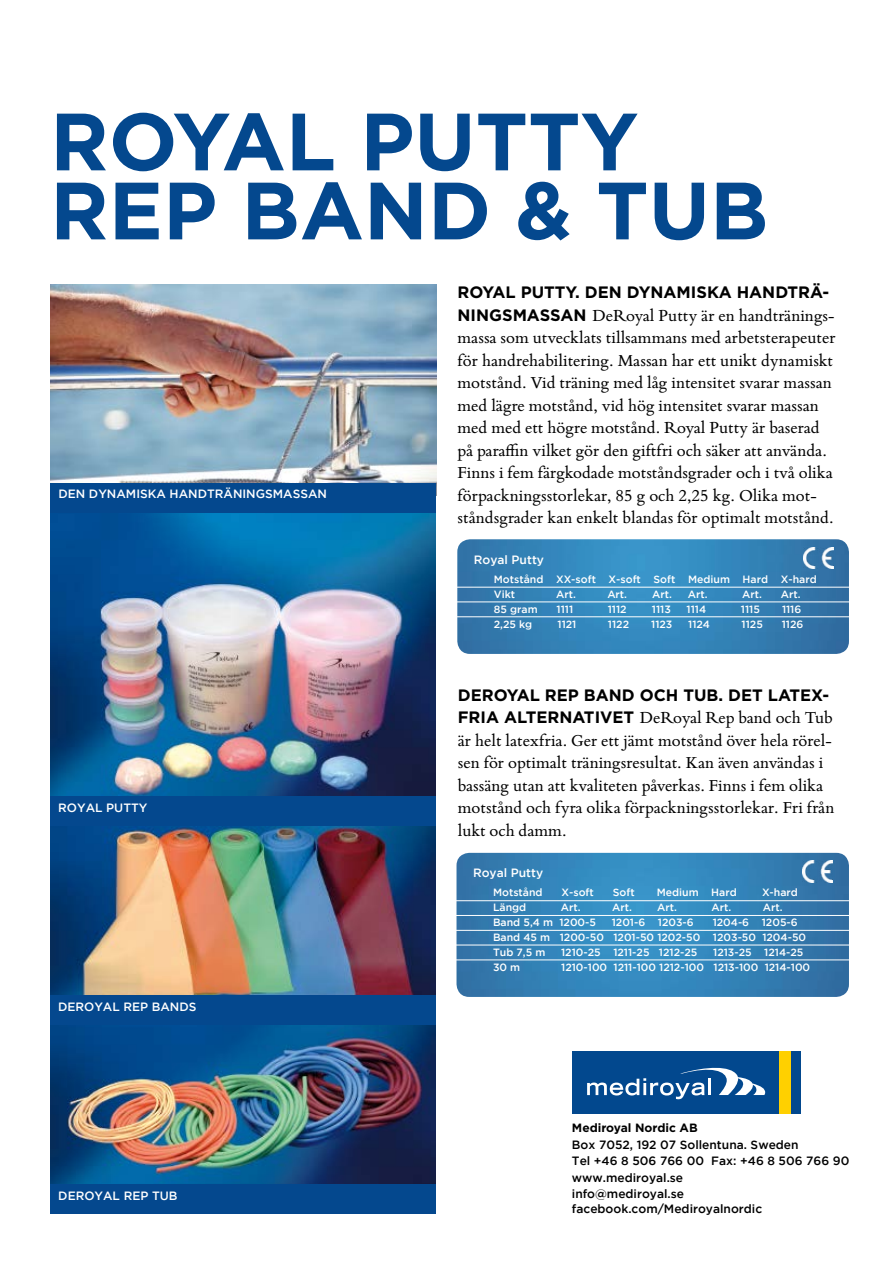
<style>
.page{position:relative;width:893px;height:1263px;background:#fff}
.page>*{position:absolute;margin:0;border:0;box-sizing:border-box;transform-origin:0 0}
.t1{font:700 81px/69px "Gotham";color:#04488e}
.t2{font:18px/22.5px "Bembo Book MT Std";color:#000}
.t3{font:700 16.5px "Gotham";color:#000}
.t4{font:500 12px/16.5px "Gotham";color:#000}
.t5{font:500 12px "Gotham";color:#fff}
.t6{font:700 12px "Gotham";color:#000}
.t7{font:500 10.5px/15px "Gotham";color:#fff}
.s1{font-family:"Gotham";font-weight:700;font-size:16.5px}
</style>
<div class="page">
<img style="left:50px;top:1024px;width:386px;height:160px">
<img style="left:50px;top:512px;width:386px;height:285px">
<img style="left:50px;top:285px;width:386px;height:198px">
<img style="left:50px;top:826px;width:386px;height:169px">
<div style="left:50px;top:483px;width:386px;height:29px;background:#04488e"></div>
<div style="left:50px;top:797px;width:386px;height:29px;background:#04488e"></div>
<div style="left:50px;top:995px;width:386px;height:29px;background:#04488e"></div>
<div style="left:50px;top:1184px;width:386px;height:30px;background:#04488e"></div>
<div style="left:572px;top:1051px;width:228px;height:63px;background:#02488e"></div>
<div style="left:779px;top:1051px;width:11px;height:63px;background:#ffd000"></div>
<svg style="left:587px;top:1067px;width:178px;height:32px"></svg>
<img style="left:457px;top:539px;width:392px;height:115px">
<img style="left:803px;top:547px;width:31px;height:22px">
<hr style="left:449px;top:587px;width:402px;height:1px;background:#fff">
<hr style="left:450px;top:601px;width:402px;height:1px;background:#fff">
<hr style="left:451px;top:616px;width:402px;height:1px;background:#fff">
<img style="left:456px;top:853px;width:393px;height:144px">
<img style="left:802px;top:861px;width:31px;height:21px">
<hr style="left:448px;top:900px;width:402px;height:1px;background:#fff">
<hr style="left:450px;top:915px;width:401px;height:1px;background:#fff">
<hr style="left:451px;top:930px;width:401px;height:1px;background:#fff">
<hr style="left:451px;top:945px;width:401px;height:1px;background:#fff">
<hr style="left:451px;top:959px;width:401px;height:1px;background:#fff">
<h1 class="t1" style="left:50px;top:107px;width:720px">ROYAL PUTTY<br>REP BAND &amp; TUB</h1>
<p class="t5" style="left:58px;top:487px;width:270px">DEN DYNAMISKA HANDTRÄNINGSMASSAN</p>
<p class="t5" style="left:58px;top:801px;width:91px">ROYAL PUTTY</p>
<p class="t5" style="left:58px;top:999px;width:140px">DEROYAL REP BANDS</p>
<p class="t5" style="left:58px;top:1189px;width:121px">DEROYAL REP TUB</p>
<p class="t3" style="left:458px;top:281px;width:373px">ROYAL PUTTY. DEN DYNAMISKA HANDTRÄ-</p>
<p class="t2" style="left:458px;top:303px;width:380px"><span class="s1">NINGSMASSAN</span> DeRoyal Putty är en handtränings&shy;massa som utvecklats tillsammans med arbetsterapeuter för handrehabilitering. Massan har ett unikt dynamiskt motstånd. Vid träning med låg intensitet svarar massan med lägre motstånd, vid hög intensitet svarar massan med med ett högre motstånd. Royal Putty är baserad på paraffin vilket gör den giftfri och säker att använda.<br>Finns i fem färgkodade motståndsgrader och i två olika förpackningsstorlekar, 85 g och 2,25 kg. Olika mot&shy;ståndsgrader kan enkelt blandas för optimalt motstånd.</p>
<p class="t5" style="left:474px;top:553px;width:72px">Royal Putty</p>
<p class="t7" style="left:494px;top:571px;width:324px">Motstånd XX-soft X-soft Soft Medium Hard X-hard<br>Vikt</p>
<p class="t7" style="left:556px;top:586px;width:21px">Art.</p>
<p class="t7" style="left:607px;top:586px;width:21px">Art.</p>
<p class="t7" style="left:652px;top:586px;width:21px">Art.</p>
<p class="t7" style="left:688px;top:586px;width:21px">Art.</p>
<p class="t7" style="left:742px;top:586px;width:21px">Art.</p>
<p class="t7" style="left:781px;top:586px;width:21px">Art.</p>
<p class="t7" style="left:494px;top:601px;width:45px">85 gram</p>
<p class="t7" style="left:556px;top:601px;width:18px">1111</p>
<p class="t7" style="left:608px;top:601px;width:20px">1112</p>
<p class="t7" style="left:652px;top:601px;width:20px">1113</p>
<p class="t7" style="left:687px;top:601px;width:21px">1114</p>
<p class="t7" style="left:741px;top:601px;width:21px">1115</p>
<p class="t7" style="left:782px;top:601px;width:21px">1116</p>
<p class="t7" style="left:494px;top:616px;width:40px">2,25 kg</p>
<p class="t7" style="left:558px;top:616px;width:20px">1121</p>
<p class="t7" style="left:608px;top:616px;width:23px">1122</p>
<p class="t7" style="left:651px;top:616px;width:23px">1123</p>
<p class="t7" style="left:688px;top:616px;width:23px">1124</p>
<p class="t7" style="left:742px;top:616px;width:23px">1125</p>
<p class="t7" style="left:782px;top:616px;width:23px">1126</p>
<p class="t3" style="left:458px;top:684px;width:373px">DEROYAL REP BAND OCH TUB. DET LATEX-</p>
<p class="t2" style="left:458px;top:705px;width:378px"><span class="s1">FRIA ALTERNATIVET</span> DeRoyal Rep band och Tub är helt latexfria. Ger ett jämt motstånd över hela rörel&shy;sen för optimalt träningsresultat. Kan även användas i bassäng utan att kvaliteten påverkas. Finns i fem olika motstånd och fyra olika förpackningsstorlekar. Fri från lukt och damm.</p>
<p class="t5" style="left:473px;top:866px;width:72px">Royal Putty</p>
<p class="t7" style="left:493px;top:885px;width:51px">Motstånd</p>
<p class="t7" style="left:561px;top:885px;width:34px">X-soft</p>
<p class="t7" style="left:613px;top:885px;width:23px">Soft</p>
<p class="t7" style="left:657px;top:885px;width:82px">Medium Hard</p>
<p class="t7" style="left:762px;top:885px;width:37px">X-hard</p>
<p class="t7" style="left:493px;top:900px;width:35px">Längd</p>
<p class="t7" style="left:561px;top:900px;width:21px">Art.</p>
<p class="t7" style="left:612px;top:900px;width:21px">Art.</p>
<p class="t7" style="left:657px;top:900px;width:21px">Art.</p>
<p class="t7" style="left:712px;top:900px;width:21px">Art.</p>
<p class="t7" style="left:763px;top:900px;width:21px">Art.</p>
<p class="t7" style="left:493px;top:915px;width:104px">Band 5,4 m 1200-5</p>
<p class="t7" style="left:612px;top:915px;width:83px">1201-6 1203-6</p>
<p class="t7" style="left:493px;top:915px;width:315px;text-indent:220px">1204-6 1205-6<br>Band 45 m 1200-50 1201-50 1202-50 1203-50 1204-50<br>Tub 7,5 m</p>
<p class="t7" style="left:561px;top:945px;width:138px">1210-25 1211-25 1212-25</p>
<p class="t7" style="left:713px;top:945px;width:92px">1213-25 1214-25</p>
<p class="t7" style="left:493px;top:960px;width:29px">30 m</p>
<p class="t7" style="left:561px;top:960px;width:251px">1210-100 1211-100 1212-100 1213-100 1214-100</p>
<p class="t6" style="left:572px;top:1120px;width:127px">Mediroyal Nordic AB</p>
<p class="t4" style="left:572px;top:1136px;width:279px">Box 7052, 192 07 Sollentuna. Sweden<br>Tel +46 8 506 766 00 Fax: +46 8 506 766 90 www.mediroyal.se<br>info@mediroyal.se</p>
<p class="t4" style="left:572px;top:1201px;width:192px">facebook.com/Mediroyalnordic</p>
</div>
